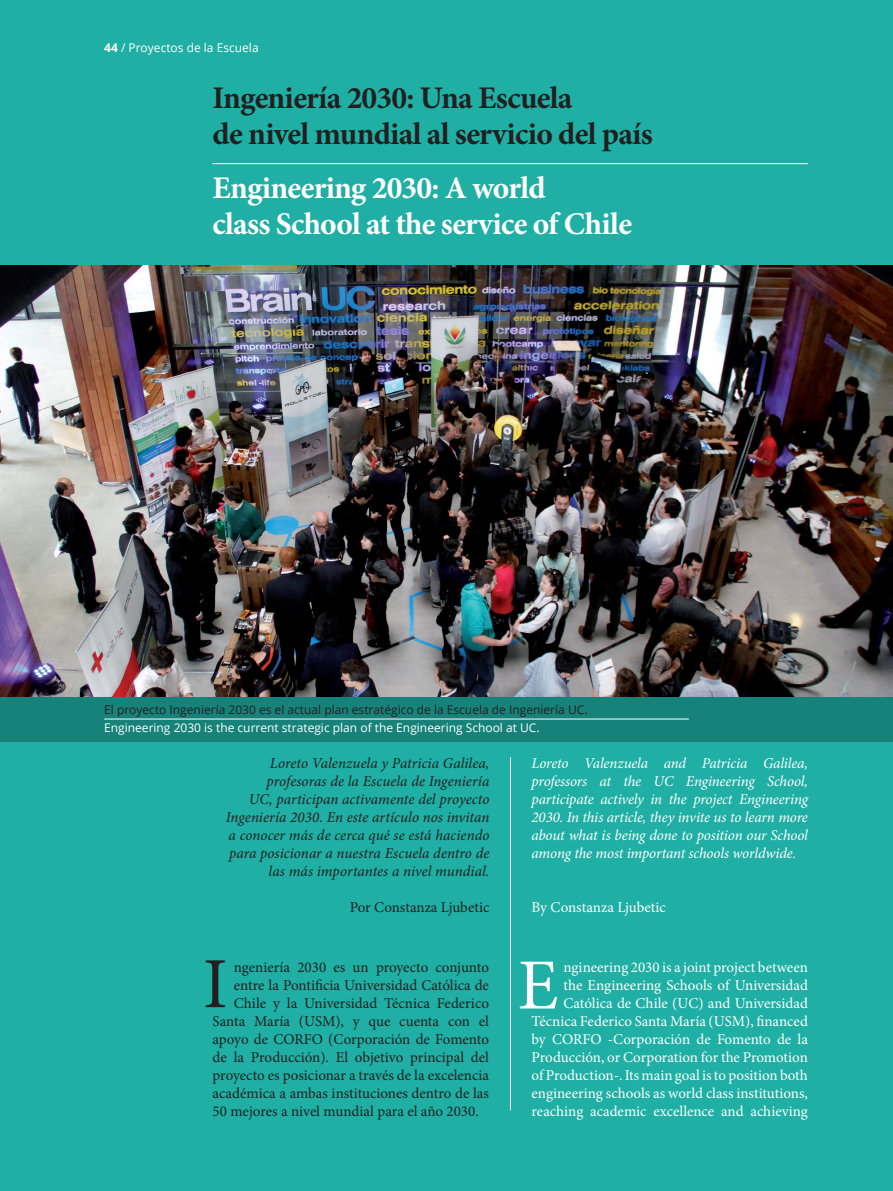
<style>
.page{position:relative;width:893px;height:1191px;background:#1fafa4}
.page>*{position:absolute;margin:0;border:0;box-sizing:border-box;transform-origin:0 0}
.t1{font:72px "Minion Pro";color:#231f20}
.t2{font:72px "Minion Pro";color:#fff}
.t3{font:700 31.5px/36px "Minion Pro";letter-spacing:-.025em;color:#231f20}
.t4{font:700 31.5px/36px "Minion Pro";letter-spacing:-.025em;color:#fff}
.t5{font:15px/18px "Minion Pro";color:#fff;text-align:right}
.t6{font:15px "Minion Pro";color:#231f20}
.t7{font:italic 15px/18px "Minion Pro";letter-spacing:.005em;color:#231f20;text-align:right}
.t8{font:italic 15px/18px "Minion Pro";letter-spacing:-.015em;color:#fff;text-align:justify}
.t9{font:12px "Open Sans";color:#fff}
.t10{font:12px "Open Sans";color:#231f20}
.s1{font-weight:700}
.s2{font-family:"Open Sans";font-weight:600;color:#1fafa4}
</style>
<div class="page">
<img style="left:0;top:266px;width:893px;height:431px">
<hr style="left:213px;top:163px;width:595px;height:1px;background:#fff">
<hr style="left:510px;top:757px;width:1px;height:353px;background:#fff">
<div style="left:0;top:697px;width:893px;height:44px;background:#16827a"></div>
<hr style="left:104px;top:719px;width:585px;height:1px;background:#fff">
<p class="t9" style="left:104px;top:39px;width:156px"><span class="s1">44</span> / Proyectos de la Escuela</p>
<h2 class="t3" style="left:213px;top:79px;width:442px">Ingeniería 2030: Una Escuela<br>de nivel mundial al servicio del país</h2>
<h2 class="t4" style="left:213px;top:170px;width:421px">Engineering 2030: A world<br>class School at the service of Chile</h2>
<p class="t10" style="left:104px;top:701px;width:485px">El proyecto Ingeniería 2030 es el actual plan estratégico de la Escuela de Ingeniería UC.</p>
<p class="t9" style="left:104px;top:719px;width:437px">Engineering 2030 is the current strategic plan of the Engineering School at UC.</p>
<p class="t7" style="left:226px;top:754px;width:265px">Loreto Valenzuela y Patricia Galilea, profesoras de la Escuela de Ingeniería<br>UC, participan activamente del proyecto Ingeniería 2030. En este artículo nos invitan a conocer más de cerca qué se está haciendo para posicionar a nuestra Escuela dentro de las más importantes a nivel mundial.</p>
<p class="t6" style="left:350px;top:897px;width:141px">Por Constanza Ljubetic</p>
<p class="t8" style="left:532px;top:754px;width:278px">Loreto Valenzuela and Patricia Galilea, professors at the UC Engineering School, participate actively in the project Engineering 2030. In this article, they invite us to learn more about what is being done to position our School among the most important schools worldwide.</p>
<p class="t5" style="left:532px;top:898px;width:164px">By Constanza Ljubetic<span class="s2">f GP</span></p>
<h1 class="t1" style="left:203px;top:936px;width:26px">I</h1>
<h1 class="t2" style="left:518px;top:937px;width:42px">E</h1>
<p class="t5" style="left:532px;top:958px;width:278px">ngineering 2030 is a joint project between<br>the Engineering Schools of Universidad Católica de Chile (UC) and Universidad Técnica Federico Santa María (USM), financed by CORFO -Corporación de Fomento de la Producción, or Corporation for the Promotion of Production-. Its main goal is to position both engineering schools as world class institutions, reaching academic excellence and achieving</p>
<p class="t6" style="left:234px;top:957px;width:257px">ngeniería 2030 es un proyecto conjunto</p>
<p class="t6" style="left:234px;top:975px;width:257px">entre la Pontificia Universidad Católica de</p>
<p class="t6" style="left:234px;top:993px;width:257px">Chile y la Universidad Técnica Federico</p>
<p class="t6" style="left:213px;top:1011px;width:278px">Santa María (USM), y que cuenta con el</p>
<p class="t6" style="left:213px;top:1029px;width:278px">apoyo de CORFO (Corporación de Fomento</p>
<p class="t6" style="left:213px;top:1047px;width:278px">de la Producción). El objetivo principal del</p>
<p class="t6" style="left:213px;top:1065px;width:278px">proyecto es posicionar a través de la excelencia</p>
<p class="t6" style="left:213px;top:1083px;width:278px">académica a ambas instituciones dentro de las</p>
<p class="t6" style="left:213px;top:1101px;width:268px">50 mejores a nivel mundial para el año 2030.</p>
</div>
